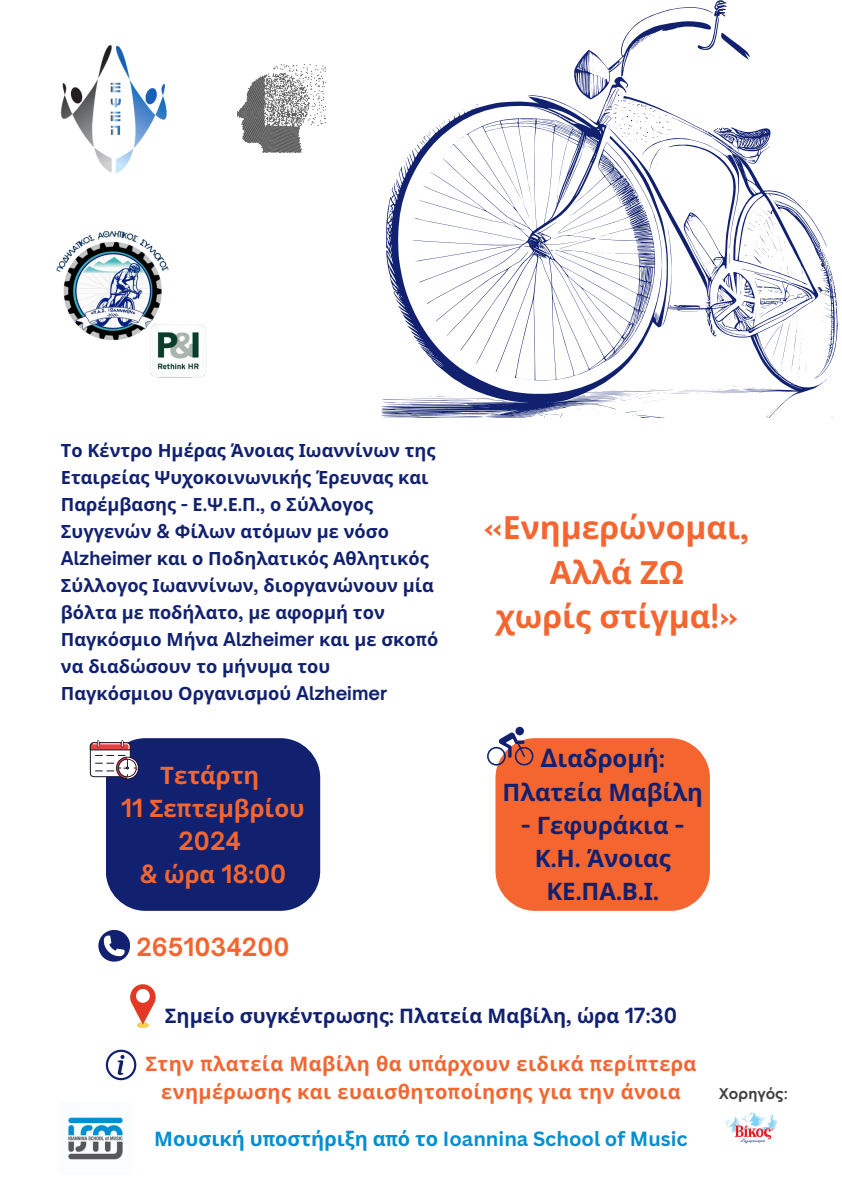
<style>
.page{position:relative;width:842px;height:1191px;background:#fff}
.page>*{position:absolute;margin:0;border:0;box-sizing:border-box;transform-origin:0 0}
.t1{font:700 31.9px/44.2px "Noto Sans";color:#f46530;text-align:center}
.t2{font:700 24px/33px "Noto Sans";color:#11216f;text-align:center}
.t3{font:700 24px/33px "Noto Sans";color:#f46530;text-align:center}
.t4{font:700 24px "Open Sauce One";color:#f46530}
.t5{font:700 20px/27.8px "Noto Sans";letter-spacing:.02em;color:#f46530;text-align:center}
.t6{font:700 20px "Canva Sans";color:#028fd0}
.t7{font:700 20px "Noto Sans";color:#11216f}
.t8{font:700 18.2px/27px "Noto Sans";color:#11216f}
.t9{font:700 15px "Century Gothic";color:#3f3f3f}
.s1{font-family:"Open Sauce One"}
.s2{font-family:"Noto Sans"}
</style>
<div class="page">
<img style="left:60px;top:45px;width:107px;height:129px">
<svg style="left:381px;top:0;width:457px;height:417px"></svg>
<svg style="left:98px;top:929px;width:32px;height:33px"></svg>
<div style="left:106px;top:738px;width:214px;height:172px;background:#11216f;border-radius:40px"></div>
<svg style="left:90px;top:740px;width:49px;height:39px"></svg>
<div style="left:495px;top:738px;width:215px;height:172px;background:#f46530;border-radius:40px"></div>
<svg style="left:487px;top:726px;width:46px;height:39px"></svg>
<img style="left:56px;top:230px;width:151px;height:148px">
<div style="left:137px;top:1022px;width:12px;height:5px;background:#fcd24f;border-radius:50%"></div>
<svg style="left:130px;top:984px;width:26px;height:40px"></svg>
<div style="left:136px;top:988px;width:14px;height:14px;background:#fff;border-radius:50%"></div>
<svg style="left:106px;top:1049px;width:30px;height:31px"></svg>
<img style="left:68px;top:1117px;width:55px;height:43px">
<img style="left:237px;top:64px;width:89px;height:89px">
<img style="left:725px;top:1112px;width:53px;height:32px">
<h3 class="t8" style="left:61px;top:436px;width:379px">Το Κέντρο Ημέρας Άνοιας Ιωαννίνων της Εταιρείας Ψυχοκοινωνικής Έρευνας και Παρέμβασης <span class="s1">-</span> Ε<span class="s1">.</span>Ψ<span class="s1">.</span>Ε<span class="s1">.</span>Π<span class="s1">.,</span> ο Σύλλογος Συγγενών <span class="s1">&amp;</span> Φίλων ατόμων με νόσο <span class="s1">Alzheimer</span> και ο Ποδηλατικός Αθλητικός Σύλλογος Ιωαννίνων<span class="s1">,</span> διοργανώνουν μία βόλτα με <span class="s1">π</span>οδήλατο<span class="s1">,</span> με αφορμή τον Παγκόσμιο Μήνα <span class="s1">Alzheimer</span> και με σκο<span class="s1">π</span>ό να διαδώσουν το μήνυμα του Παγκόσμιου Οργανισμού <span class="s1">Alzheimer</span></h3>
<h2 class="t3" style="left:121px;top:758px;width:185px">Τετάρτη<br><span class="s1">11</span> Σε<span class="s1">π</span>τεμβρίου<br><span class="s1">2024<br>&amp;</span> ώρα <span class="s1">18:00</span></h2>
<p class="t4" style="left:136px;top:931px;width:155px">2651034200</p>
<h1 class="t1" style="left:484px;top:505px;width:266px"><span class="s1">«</span>Ενημερώνομαι<span class="s1">,<br></span>Αλλά ΖΩ<br>χωρίς στίγμα<span class="s1">!»</span></h1>
<p class="t2" style="left:502px;top:741px;width:202px"><span class="s1">Δ</span>ιαδρομή<span class="s1">:<br></span>Πλατεία Μαβίλη</p>
<p class="t2" style="left:522px;top:807px;width:164px"><span class="s1">-</span> Γεφυράκια <span class="s1">-<br></span>Κ<span class="s1">.</span>Η<span class="s1">.</span> Άνοιας<br>ΚΕ<span class="s1">.</span>ΠΑ<span class="s1">.</span>Β<span class="s1">.</span>Ι<span class="s1">.</span></p>
<p class="t7" style="left:165px;top:1001px;width:514px">Σημείο συγκέντρωσης<span class="s1">:</span> Πλατεία Μαβίλη<span class="s1">,</span> ώρα <span class="s1">17:30</span></p>
<h2 class="t5" style="left:145px;top:1048px;width:553px">Στην <span class="s1">π</span>λατεία Μαβίλη θα υ<span class="s1">π</span>άρχουν ειδικά <span class="s1">π</span>ερί<span class="s1">π</span>τερα ενημέρωσης και ευαισθητο<span class="s1">π</span>οίησης για την άνοια</h2>
<h2 class="t6" style="left:154px;top:1123px;width:535px"><span class="s2">Μουσική υ</span>π<span class="s2">οστήριξη α</span>π<span class="s2">ό το</span> Ioannina School of Music</h2>
<h3 class="t9" style="left:719px;top:1081px;width:71px">Χορηγός:</h3>
</div>
